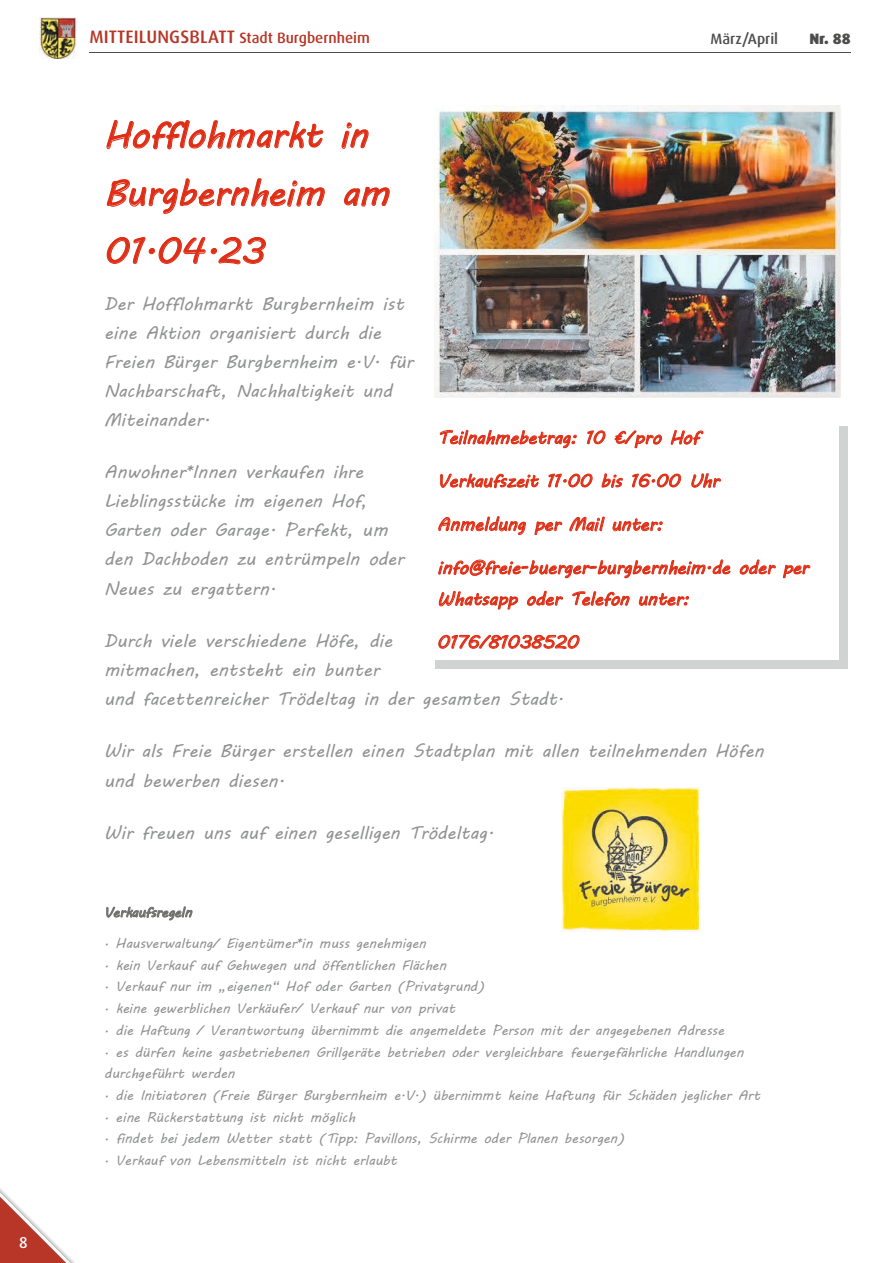
<style>
.page{position:relative;width:893px;height:1263px;background:#fff}
.page>*{position:absolute;margin:0;border:0;box-sizing:border-box;transform-origin:0 0}
.t1{font:36px/58.1px "MV Boli";letter-spacing:-.01em;color:#df2e15}
.t2{font:18px/29.1px "MV Boli";letter-spacing:.005em;color:#919292}
.t3{font:18px/31.3px "MV Boli";letter-spacing:-.01em;color:#df2e15}
.t4{font:500 15.75px "Dax Pro";color:#fff}
.t5{font:500 15px "Dax Pro";color:#b73627}
.t6{font:500 15px "Dax Pro";color:#4d4d4c}
.t7{font:900 15px "Dax Pro";color:#4d4d4c}
.t8{font:13.65px/21.8px "MV Boli";color:#919292}
.t9{font:13.65px "MV Boli";letter-spacing:-.02em;color:#70706f}
.s1{font-size:18px}
</style>
<div class="page">
<img style="left:40px;top:18px;width:37px;height:41px">
<hr style="left:89px;top:52px;width:761px;height:1px;background:#4d4d4c">
<svg style="left:0;top:1188px;width:75px;height:75px"></svg>
<svg style="left:106px;top:120px;width:218px;height:30px"></svg>
<svg style="left:341px;top:123px;width:28px;height:26px"></svg>
<svg style="left:344px;top:186px;width:46px;height:21px"></svg>
<svg style="left:106px;top:178px;width:219px;height:87px"></svg>
<svg style="left:106px;top:906px;width:86px;height:14px"></svg>
<img style="left:434px;top:106px;width:407px;height:292px">
<img style="left:561px;top:788px;width:140px;height:143px">
<div style="left:435px;top:427px;width:412px;height:242px;background:#d1d2d2"></div>
<div style="left:426px;top:418px;width:412px;height:242px;background:#fff"></div>
<svg style="left:440px;top:429px;width:137px;height:19px"></svg>
<svg style="left:587px;top:430px;width:19px;height:14px"></svg>
<svg style="left:614px;top:430px;width:48px;height:19px"></svg>
<svg style="left:671px;top:429px;width:33px;height:16px"></svg>
<svg style="left:440px;top:473px;width:99px;height:16px"></svg>
<svg style="left:548px;top:473px;width:45px;height:14px"></svg>
<svg style="left:601px;top:473px;width:22px;height:15px"></svg>
<svg style="left:632px;top:473px;width:49px;height:14px"></svg>
<svg style="left:691px;top:473px;width:30px;height:15px"></svg>
<svg style="left:740px;top:559px;width:36px;height:16px"></svg>
<svg style="left:783px;top:564px;width:27px;height:15px"></svg>
<svg style="left:438px;top:516px;width:293px;height:94px"></svg>
<svg style="left:438px;top:635px;width:142px;height:14px"></svg>
<p class="t4" style="left:19px;top:1232px;width:10px">8</p>
<p class="t5" style="left:89px;top:28px;width:282px"><span class="s1">MITTEILUNGSBLATT</span> Stadt Burgbernheim</p>
<p class="t6" style="left:710px;top:29px;width:69px">März/April</p>
<p class="t7" style="left:809px;top:29px;width:43px">Nr. 88</p>
<h1 class="t1" style="left:104px;top:105px;width:287px">Hofflohmarkt in<br>Burgbernheim am<br>01.04.23</h1>
<h2 class="t2" style="left:104px;top:289px;width:311px">Der Hofflohmarkt Burgbernheim ist eine Aktion organisiert durch die<br>Freien Bürger Burgbernheim e.V. für<br>Nachbarschaft, Nachhaltigkeit und<br>Miteinander.</h2>
<h2 class="t2" style="left:104px;top:457px;width:302px">Anwohner*Innen verkaufen ihre<br>Lieblingsstücke im eigenen Hof,<br>Garten oder Garage. Perfekt, um den Dachboden zu entrümpeln oder<br>Neues zu ergattern.</h2>
<h2 class="t2" style="left:104px;top:626px;width:461px">Durch viele verschiedene Höfe, die<br>mitmachen, entsteht ein bunter<br>und facettenreicher Trödeltag in der gesamten Stadt.</h2>
<h2 class="t2" style="left:104px;top:736px;width:661px">Wir als Freie Bürger erstellen einen Stadtplan mit allen teilnehmenden Höfen und bewerben diesen.</h2>
<h2 class="t2" style="left:104px;top:818px;width:391px">Wir freuen uns auf einen geselligen Trödeltag.</h2>
<h2 class="t3" style="left:437px;top:421px;width:263px">Teilnahmebetrag: 10 €/pro Hof</h2>
<h2 class="t3" style="left:437px;top:465px;width:283px">Verkaufszeit 11.00 bis 16.00 Uhr</h2>
<h2 class="t3" style="left:437px;top:508px;width:227px">Anmeldung per Mail unter:</h2>
<h2 class="t3" style="left:437px;top:551px;width:373px">info@freie-buerger-burgbernheim.de oder per<br>Whatsapp oder Telefon unter:</h2>
<h2 class="t3" style="left:437px;top:626px;width:143px">0176/81038520</h2>
<p class="t9" style="left:104px;top:903px;width:89px">Verkaufsregeln</p>
<p class="t8" style="left:104px;top:932px;width:658px">· Hausverwaltung/ Eigentümer*in muss genehmigen<br>· kein Verkauf auf Gehwegen und öffentlichen Flächen<br>· Verkauf nur im „eigenen“ Hof oder Garten (Privatgrund)<br>· keine gewerblichen Verkäufer/ Verkauf nur von privat<br>· die Haftung / Verantwortung übernimmt die angemeldete Person mit der angegebenen Adresse<br>· es dürfen keine gasbetriebenen Grillgeräte betrieben oder vergleichbare feuergefährliche Handlungen durchgeführt werden<br>· die Initiatoren (Freie Bürger Burgbernheim e.V.) übernimmt keine Haftung für Schäden jeglicher Art · eine Rückerstattung ist nicht möglich<br>· findet bei jedem Wetter statt (Tipp: Pavillons, Schirme oder Planen besorgen)<br>· Verkauf von Lebensmitteln ist nicht erlaubt</p>
</div>
